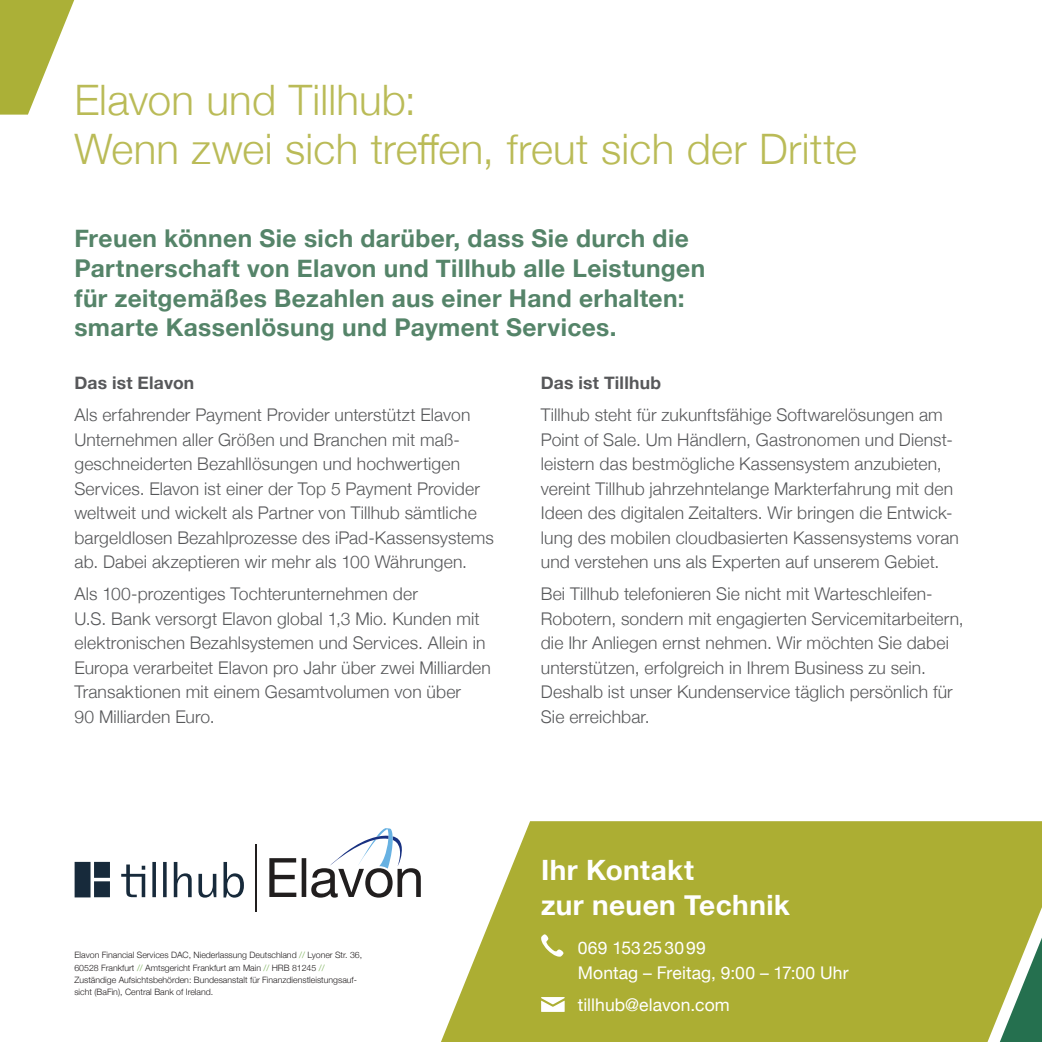
<style>
.page{position:relative;width:1042px;height:1042px;background:#fff}
.page>*{position:absolute;margin:0;border:0;box-sizing:border-box;transform-origin:0 0}
.t1{font:300 42px/49px "Helvetica Neue";letter-spacing:.005em;color:#babb57}
.t2{font:700 28px/35px "Helvetica Neue";letter-spacing:.015em;color:#fff}
.t3{font:700 24.5px/29.8px "Helvetica Neue";letter-spacing:.015em;color:#558469}
.t4{font:300 17.5px/24.5px "Helvetica Neue";letter-spacing:.01em;color:#57585a}
.t5{font:17.5px/24.5px "Helvetica Neue";letter-spacing:.005em;color:#fff}
.t6{font:700 17.5px "Helvetica Neue";letter-spacing:.015em;color:#57585a}
.t7{font:300 8.75px/12.2px "Helvetica Neue";color:#231f20}
.s1{color:#69a643}
</style>
<div class="page">
<svg style="left:441px;top:821px;width:601px;height:221px;background:#b1b445"></svg>
<svg style="left:75px;top:862px;width:169px;height:35px"></svg>
<svg style="left:269px;top:828px;width:152px;height:69px"></svg>
<hr style="left:255px;top:844px;width:2px;height:67px;background:#211e1e">
<svg style="left:541px;top:934px;width:22px;height:23px"></svg>
<svg style="left:541px;top:997px;width:24px;height:15px"></svg>
<svg style="left:0;top:0;width:74px;height:115px"></svg>
<h1 class="t1" style="left:74px;top:73px;width:784px">Elavon und Tillhub:<br>Wenn zwei sich treffen, freut sich der Dritte</h1>
<h3 class="t3" style="left:74px;top:224px;width:632px">Freuen können Sie sich darüber, dass Sie durch die Partnerschaft von Elavon und Tillhub alle Leistungen für zeitgemäßes Bezahlen aus einer Hand erhalten: smarte Kassenlösung und Payment Services.</h3>
<p class="t6" style="left:541px;top:369px;width:122px">Das ist Tillhub</p>
<p class="t4" style="left:541px;top:401px;width:420px">Tillhub steht für zukunftsfähige Softwarelösungen am Point of Sale. Um Händlern, Gastronomen und Dienst&shy;leistern das bestmögliche Kassensystem anzubieten, vereint Tillhub jahrzehntelange Markterfahrung mit den Ideen des digitalen Zeitalters. Wir bringen die Entwick&shy;lung des mobilen cloudbasierten Kassensystems voran und verstehen uns als Experten auf unserem Gebiet.</p>
<p class="t4" style="left:541px;top:580px;width:424px">Bei Tillhub telefonieren Sie nicht mit Warteschleifen-Robotern, sondern mit engagierten Servicemitarbeitern, die Ihr Anliegen ernst nehmen. Wir möchten Sie dabei unterstützen, erfolgreich in Ihrem Business zu sein.<br>Deshalb ist unser Kundenservice täglich persönlich für Sie erreichbar.</p>
<p class="t6" style="left:74px;top:369px;width:121px">Das ist Elavon</p>
<p class="t4" style="left:74px;top:401px;width:421px">Als erfahrender Payment Provider unterstützt Elavon Unternehmen aller Größen und Branchen mit maß&shy;geschneiderten Bezahllösungen und hochwertigen Services. Elavon ist einer der Top 5 Payment Provider weltweit und wickelt als Partner von Tillhub sämtliche bargeldlosen Bezahlprozesse des iPad-Kassensystems ab. Dabei akzeptieren wir mehr als 100 Währungen.</p>
<p class="t4" style="left:74px;top:580px;width:418px">Als 100-prozentiges Tochterunternehmen der<br>U.S. Bank versorgt Elavon global 1,3 Mio. Kunden mit elektronischen Bezahlsystemen und Services. Allein in Europa verarbeitet Elavon pro Jahr über zwei Milliarden Transaktionen mit einem Gesamtvolumen von über<br>90 Milliarden Euro.</p>
<p class="t7" style="left:74px;top:948px;width:289px">Elavon Financial Services DAC, Niederlassung Deutschland <span class="s1">//</span> Lyoner Str. 36, 60528 Frankfurt <span class="s1">//</span> Amtsgericht Frankfurt am Main <span class="s1">//</span> HRB 81245 <span class="s1">// </span>Zuständige Aufsichtsbehörden: Bundesanstalt für Finanzdienstleistungsauf&shy;sicht (BaFin), Central Bank of Ireland.</p>
<h2 class="t2" style="left:541px;top:853px;width:250px">Ihr Kontakt<br>zur neuen Technik</h2>
<p class="t5" style="left:578px;top:937px;width:272px">069 153253099<br>Montag – Freitag, 9:00 – 17:00 Uhr</p>
<p class="t5" style="left:578px;top:993px;width:153px">tillhub@elavon.com</p>
</div>
